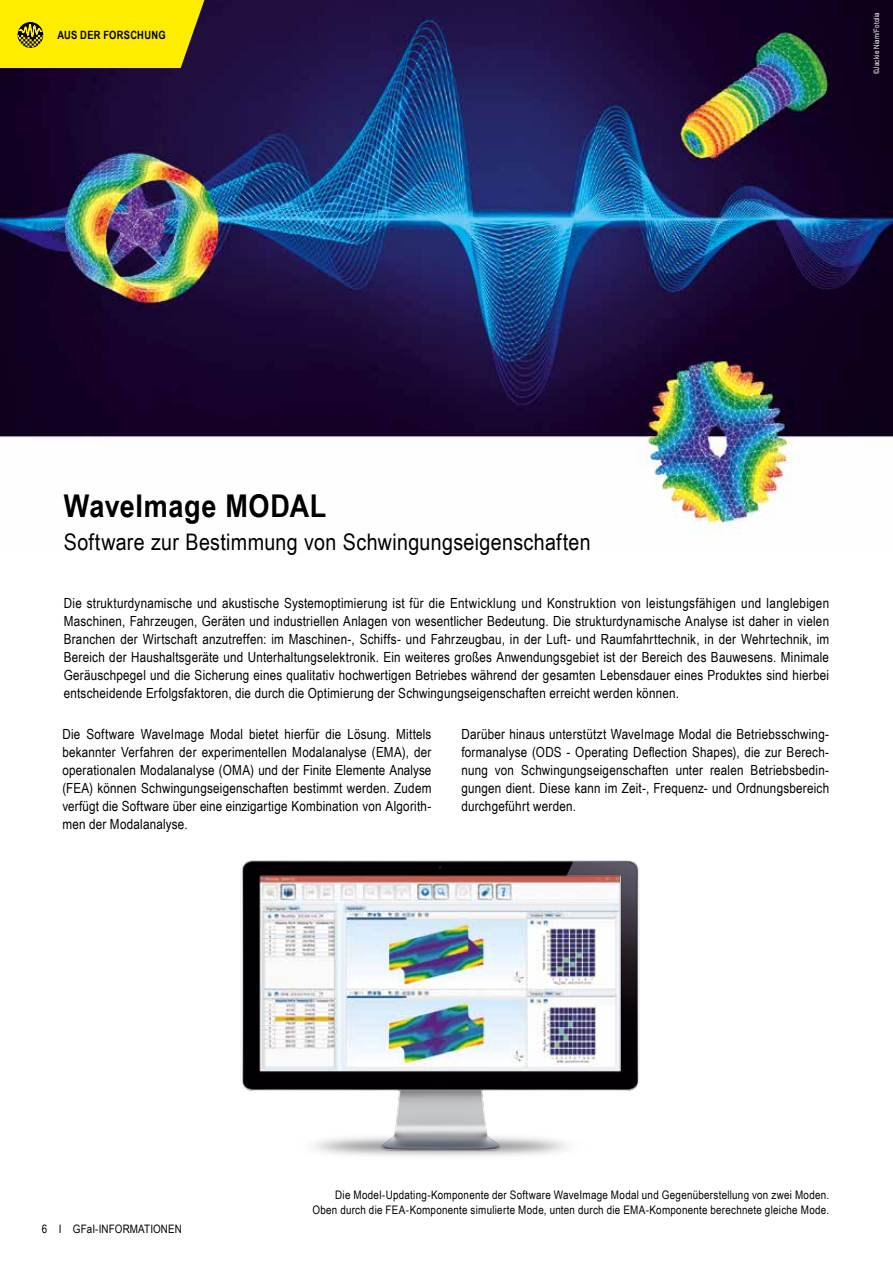
<style>
.page{position:relative;width:893px;height:1263px;background:#fff}
.page>*{position:absolute;margin:0;border:0;box-sizing:border-box;transform-origin:0 0}
.t1{font:700 31.35px "Arial Narrow";letter-spacing:.02em;color:#000;scale:1.05 1}
.t2{font:22.8px "Arial Narrow";letter-spacing:.015em;color:#000;scale:1.05 1}
.t3{font:13.95px/18px "Arial Narrow";letter-spacing:.015em;color:#000;text-align:justify}
.t4{font:11.7px/15px "Arial Narrow";letter-spacing:.02em;color:#000;text-align:right}
.t5{font:700 11.4px "Arial Narrow";letter-spacing:.025em;color:#000}
.t6{font:7.5px "Arial Narrow";letter-spacing:.03em;color:#fff}
</style>
<div class="page">
<img style="left:0;top:0;width:893px;height:535px">
<svg style="left:0;top:0;width:209px;height:68px;background:#e7d604"></svg>
<img style="left:241px;top:860px;width:398px;height:296px">
<p class="t5" style="left:57px;top:26px;width:110px">AUS DER FORSCHUNG</p>
<p class="t6" style="left:871px;top:74px;width:64px;rotate:-90deg">©Jackie Niam/Fotolia</p>
<h1 class="t1" style="left:64px;top:482px;width:252px">WaveImage MODAL</h1>
<h2 class="t2" style="left:64px;top:525px;width:503px">Software zur Bestimmung von Schwingungseigenschaften</h2>
<p class="t3" style="left:64px;top:594px;width:767px">Die strukturdynamische und akustische Systemoptimierung ist für die Entwicklung und Konstruktion von leistungsfähigen und langlebigen Maschinen, Fahrzeugen, Geräten und industriellen Anlagen von wesentlicher Bedeutung. Die strukturdynamische Analyse ist daher in vielen Branchen der Wirtschaft anzutreffen: im Maschinen-, Schiffs- und Fahrzeugbau, in der Luft- und Raumfahrttechnik, in der Wehrtechnik, im Bereich der Haushaltsgeräte und Unterhaltungselektronik. Ein weiteres großes Anwendungsgebiet ist der Bereich des Bauwesens. Minimale Geräuschpegel und die Sicherung eines qualitativ hochwertigen Betriebes während der gesamten Lebensdauer eines Produktes sind hierbei entscheidende Erfolgsfaktoren, die durch die Optimierung der Schwingungseigenschaften erreicht werden können.</p>
<p class="t3" style="left:62px;top:724px;width:371px">Die Software WaveImage Modal bietet hierfür die Lösung. Mittels bekannter Verfahren der experimentellen Modalanalyse (EMA), der operationalen Modalanalyse (OMA) und der Finite Elemente Analyse (FEA) können Schwingungseigenschaften bestimmt werden. Zudem verfügt die Software über eine einzigartige Kombination von Algorith&shy;men der Modalanalyse.</p>
<p class="t3" style="left:461px;top:724px;width:369px">Darüber hinaus unterstützt WaveImage Modal die Betriebsschwing&shy;formanalyse (ODS - Operating Deflection Shapes), die zur Berech&shy;nung von Schwingungseigenschaften unter realen Betriebsbedin&shy;gungen dient. Diese kann im Zeit-, Frequenz- und Ordnungsbereich durchgeführt werden.</p>
<p class="t4" style="left:42px;top:1221px;width:142px">6 I GFaI-INFORMATIONEN</p>
<p class="t4" style="left:312px;top:1186px;width:518px">Die Model-Updating-Komponente der Software WaveImage Modal und Gegenüberstellung von zwei Moden.<br>Oben durch die FEA-Komponente simulierte Mode, unten durch die EMA-Komponente berechnete gleiche Mode.</p>
</div>
